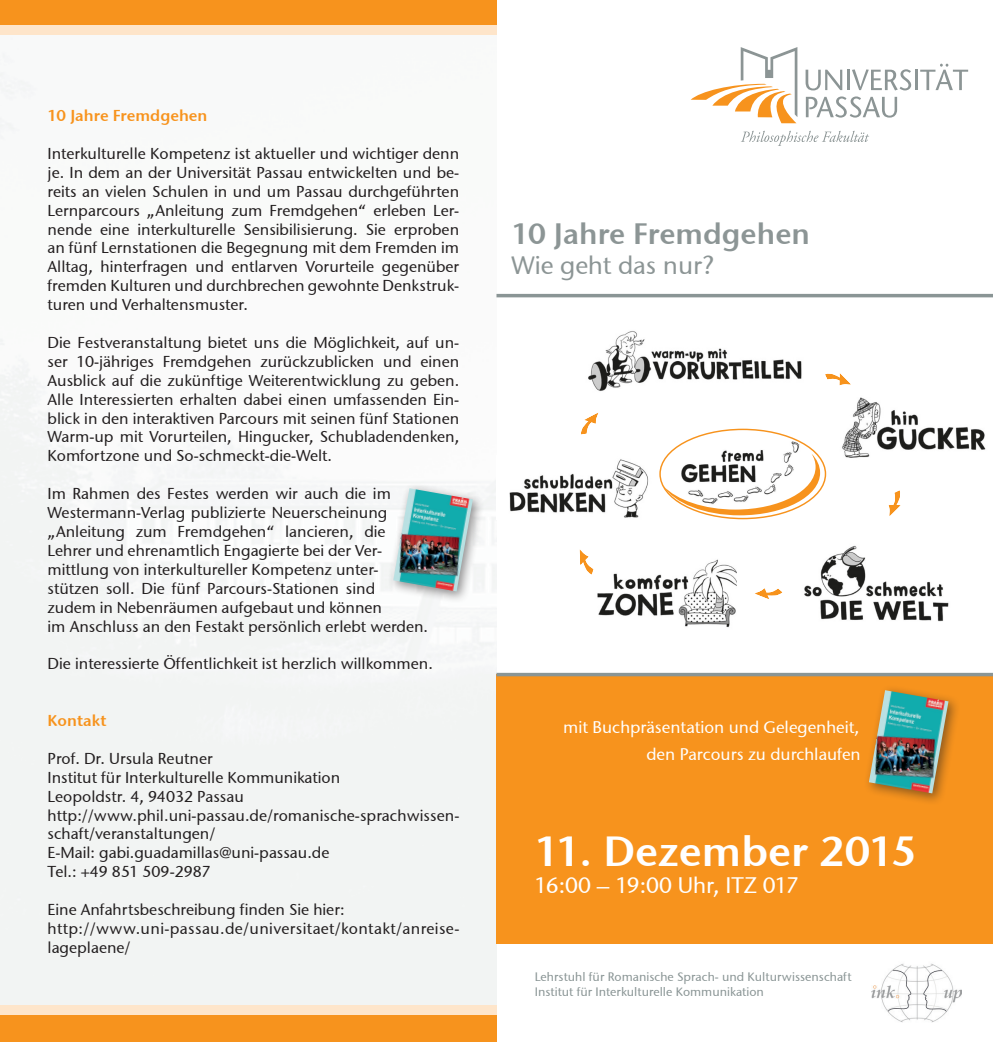
<style>
.page{position:relative;width:993px;height:1042px;background:#fff}
.page>*{position:absolute;margin:0;border:0;box-sizing:border-box;transform-origin:0 0}
.t1{font:42px "Stone Sans Semi ITCTT";color:#fff}
.t2{font:29.4px "Stone Sans Semi ITCTT";color:#8c9595}
.t3{font:25.2px "Stone Sans ITCTT Medium";color:#8c9595}
.t4{font:22.4px "Stone Sans ITCTT Medium";color:#fff}
.t5{font:16.8px/26.9px "Stone Sans ITCTT Medium";color:#fff;text-align:right}
.t6{font:15.75px/18.9px "Stone Sans ITCTT Medium";color:#231f20}
.t7{font:15.75px "Stone Sans Semi ITCTT";color:#f7931d}
.t8{font:12.25px/14.7px "Stone Sans ITCTT Medium";letter-spacing:.005em;color:#8a9595}
</style>
<div class="page">
<div style="left:496px;top:674px;width:496px;height:270px;background:#f7931d"></div>
<svg style="left:805px;top:96px;width:91px;height:22px"></svg>
<svg style="left:805px;top:70px;width:37px;height:20px"></svg>
<hr style="left:846px;top:70px;width:3px;height:20px;background:#8c9595">
<svg style="left:852px;top:69px;width:58px;height:21px"></svg>
<hr style="left:914px;top:70px;width:3px;height:20px;background:#8c9595">
<svg style="left:920px;top:64px;width:47px;height:26px"></svg>
<svg style="left:690px;top:47px;width:107px;height:76px"></svg>
<svg style="left:741px;top:131px;width:127px;height:15px"></svg>
<hr style="left:496px;top:294px;width:496px;height:3px;background:#8a9595">
<div style="left:0;top:0;width:496px;height:25px;background:#f7931d"></div>
<div style="left:0;top:25px;width:496px;height:9px;background:#fee5ca"></div>
<div style="left:0;top:1015px;width:496px;height:27px;background:#f7931d"></div>
<div style="left:0;top:1005px;width:496px;height:10px;background:#fee5ca"></div>
<hr style="left:496px;top:673px;width:496px;height:3px;background:#8a9595">
<img style="left:804px;top:545px;width:145px;height:77px">
<img style="left:593px;top:559px;width:142px;height:69px">
<div style="left:387px;top:483px;width:98px;height:121px;background:#231f20;opacity:.5"></div>
<img style="left:393px;top:488px;width:79px;height:103px">
<img style="left:871px;top:963px;width:90px;height:60px">
<img style="left:588px;top:331px;width:214px;height:60px">
<img style="left:822px;top:397px;width:164px;height:69px">
<img style="left:509px;top:459px;width:154px;height:59px">
<svg style="left:825px;top:373px;width:25px;height:12px"></svg>
<svg style="left:888px;top:490px;width:12px;height:26px"></svg>
<svg style="left:755px;top:588px;width:27px;height:11px"></svg>
<svg style="left:579px;top:549px;width:14px;height:25px"></svg>
<svg style="left:581px;top:413px;width:17px;height:21px"></svg>
<img style="left:669px;top:428px;width:143px;height:25px">
<svg style="left:663px;top:453px;width:156px;height:62px"></svg>
<div style="left:863px;top:685px;width:97px;height:121px;background:#231f20;opacity:.5"></div>
<img style="left:868px;top:690px;width:80px;height:103px">
<p class="t7" style="left:48px;top:106px;width:161px">10 Jahre Fremdgehen</p>
<p class="t6" style="left:48px;top:144px;width:413px;text-align:justify">Interkulturelle Kompetenz ist aktueller und wichtiger denn je. In dem an der Universität Passau entwickelten und be&shy;reits an vielen Schulen in und um Passau durchgeführten Lernparcours „Anleitung zum Fremdgehen“ erleben Ler&shy;nende eine interkulturelle Sensibilisierung. Sie erproben an fünf Lernstationen die Begegnung mit dem Fremden im Alltag, hinterfragen und entlarven Vorurteile gegenüber fremden Kulturen und durchbrechen gewohnte Denkstruk&shy;turen und Verhaltensmuster.</p>
<p class="t6" style="left:48px;top:333px;width:413px;text-align:justify">Die Festveranstaltung bietet uns die Möglichkeit, auf un&shy;ser 10-jähriges Fremdgehen zurückzublicken und einen Ausblick auf die zukünftige Weiterentwicklung zu geben.<br>Alle Interessierten erhalten dabei einen umfassenden Ein&shy;blick in den interaktiven Parcours mit seinen fünf Stationen Warm-up mit Vorurteilen, Hingucker, Schubladendenken, Komfortzone und So-schmeckt-die-Welt.</p>
<p class="t6" style="left:48px;top:484px;width:382px">Im Rahmen des Festes werden wir auch die im Westermann-Verlag publizierte Neuerscheinung „Anleitung zum Fremdgehen“ lancieren, die Lehrer und ehrenamtlich Engagierte bei der Ver&shy;mittlung von interkultureller Kompetenz unter&shy;stützen soll. Die fünf Parcours-Stationen sind<br>zudem in Nebenräumen aufgebaut und können<br>im Anschluss an den Festakt persönlich erlebt werden.</p>
<p class="t6" style="left:48px;top:654px;width:386px">Die interessierte Öffentlichkeit ist herzlich willkommen.</p>
<p class="t7" style="left:48px;top:710px;width:60px">Kontakt</p>
<p class="t6" style="left:48px;top:749px;width:413px">Prof. Dr. Ursula Reutner<br>Institut für Interkulturelle Kommunikation<br>Leopoldstr. 4, 94032 Passau http://www.phil.uni-passau.de/romanische-sprachwissen&shy;schaft/veranstaltungen/<br>E-Mail: gabi.guadamillas@uni-passau.de<br>Tel.: +49 851 509-2987</p>
<p class="t6" style="left:48px;top:900px;width:413px">Eine Anfahrtsbeschreibung finden Sie hier: http://www.uni-passau.de/universitaet/kontakt/anreise&shy;lageplaene/</p>
<h2 class="t2" style="left:511px;top:215px;width:300px">10 Jahre Fremdgehen</h2>
<h3 class="t3" style="left:511px;top:250px;width:204px">Wie geht das nur?</h3>
<p class="t5" style="left:563px;top:713px;width:299px">mit Buchpräsentation und Gelegenheit, den Parcours zu durchlaufen</p>
<h1 class="t1" style="left:534px;top:825px;width:384px">11. Dezember 2015</h1>
<h3 class="t4" style="left:534px;top:871px;width:265px">16:00 – 19:00 Uhr, ITZ 017</h3>
<p class="t8" style="left:534px;top:969px;width:318px">Lehrstuhl für Romanische Sprach- und Kulturwissenschaft<br>Institut für Interkulturelle Kommunikation</p>
</div>
